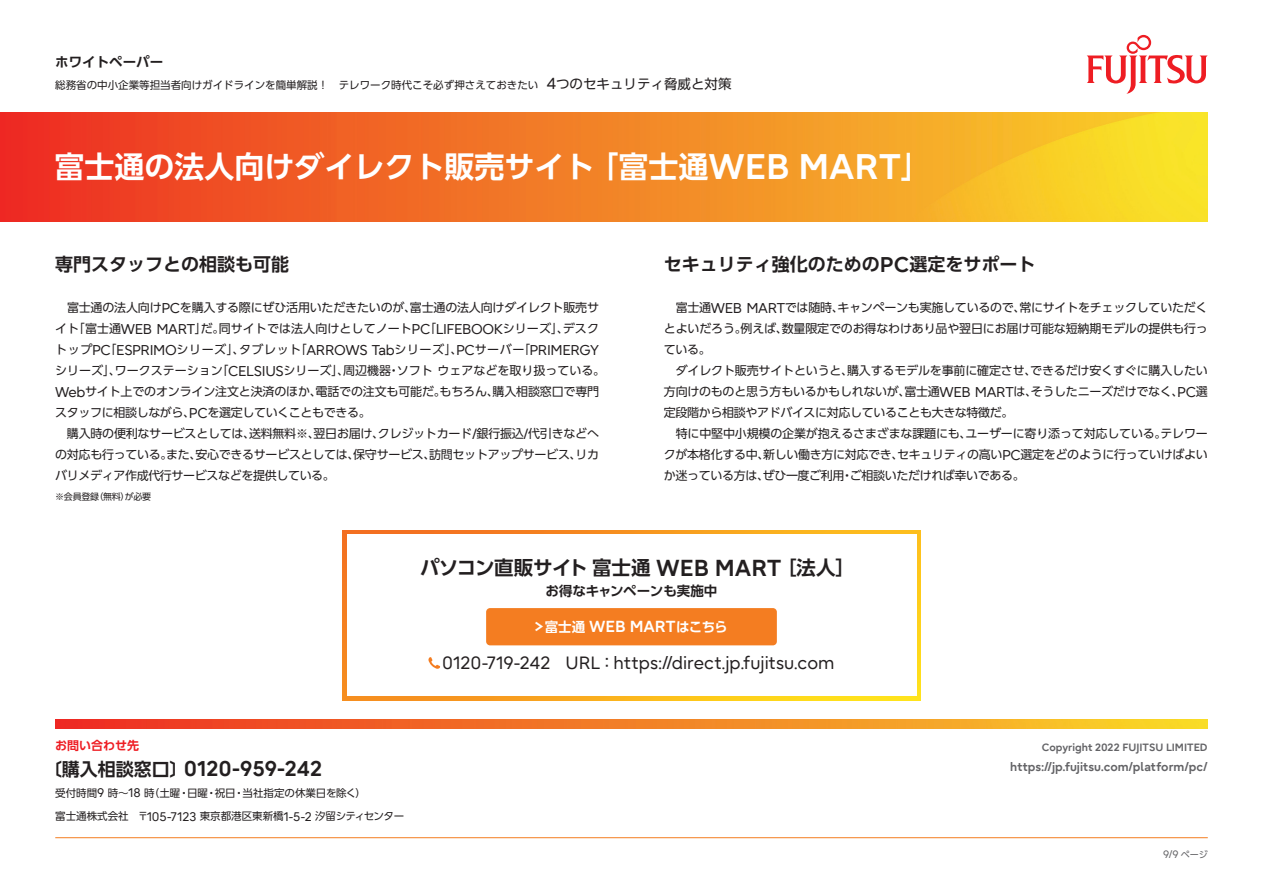
<style>
.page{position:relative;width:1263px;height:893px;background:#fff}
.page>*{position:absolute;margin:0;border:0;box-sizing:border-box;transform-origin:0 0}
.t1{font:700 30px "UD Shin Go Pro De";color:#fff}
.fwp_中見出し{font:700 21.3px "Fujitsu Infinity Pro";letter-spacing:.005em;color:#231f20}
.t2{font:700 19.5px "UD Shin Go Pro De";letter-spacing:-.015em;color:#231f20}
.t3{font:700 18px "UD Shin Go Pro De";color:#231f20}
.t4{font:17.7px "Fujitsu Infinity Pro";letter-spacing:.005em;color:#231f20}
.t5{font:700 15.9px "Fujitsu Infinity Pro";color:#fff}
.本文{font:14.1px "Fujitsu Infinity Pro";letter-spacing:-.025em;color:#231f20}
.t6{font:700 13.5px "UD Shin Go Pro De";color:#231f20}
.本文-2{font:12px/21px "UD Shin Go Pro";letter-spacing:-.015em;color:#231f20;text-align:justify}
.t7{font:700 12px "Fujitsu Infinity Pro";color:#636366}
.fwp_中見出し-2{font:700 12px "UD Shin Go Pro De";color:#ee1d23}
.t8{font:10.65px "Fujitsu Infinity Pro";color:#636366}
.fwp_中見出し-3{font:10.5px "UD Shin Go Pro";color:#231f20}
.t9{font:700 10.5px "Fujitsu Infinity Pro";color:#636366}
.本文-3{font:9px "UD Shin Go Pro";letter-spacing:-.03em;color:#231f20}
.s1{font-family:"Fujitsu Infinity Pro";font-size:15.9px}
.s2{font-size:13.5px}
.s3{font-family:"Fujitsu Infinity Pro";font-size:35.4px}
.s4{font-family:"Fujitsu Infinity Pro";font-size:21.3px}
.s5{font-family:"Fujitsu Infinity Pro";font-size:14.1px}
.s6{font-family:"UD Shin Go Pro";font-size:12px}
.s7{font-family:"Fujitsu Infinity Pro";font-size:22.95px}
.s8{font-family:"UD Shin Go Pro De";font-size:13.5px}
.s9{font-family:"Fujitsu Infinity Pro";font-size:12.45px}
.s10{font-family:"UD Shin Go Pro De";font-size:18px}
.s11{font-family:"UD Shin Go Pro";font-size:15px}
.s12{font-family:"UD Shin Go Pro";font-size:9px}
</style>
<div class="page">
<img style="left:0;top:113px;width:1208px;height:108px">
<hr style="left:55px;top:837px;width:1153px;height:1px;background:#f47d21">
<svg style="left:1087px;top:35px;width:121px;height:59px"></svg>
<svg style="left:342px;top:530px;width:579px;height:170px;background:#f9a724"></svg>
<div style="left:347px;top:534px;width:569px;height:162px;background:#fff"></div>
<svg style="left:428px;top:657px;width:12px;height:12px"></svg>
<div style="left:486px;top:608px;width:291px;height:37px;background:#f47d21;border-radius:4px"></div>
<img style="left:55px;top:720px;width:1153px;height:8px">
<p class="t6" style="left:55px;top:51px;width:110px">ホワイトペーパー</p>
<p class="fwp_中見出し-3" style="left:55px;top:77px;width:678px">総務省の中小企業等担当者向けガイドラインを簡単解説！　テレワーク時代こそ必ず押さえておきたい <span class="s1">4</span><span class="s2">つのセキュリティ脅威と対策</span></p>
<p class="t1" style="left:55px;top:143px;width:878px">富士通の法人向けダイレクト販売サイト「富士通<span class="s3">WEB MART</span>」</p>
<p class="t3" style="left:55px;top:249px;width:236px">専門スタッフとの相談も可能</p>
<p class="t3" style="left:664px;top:249px;width:373px">セキュリティ強化のための<span class="s4">PC</span>選定をサポート</p>
<p class="本文-2" style="left:55px;top:297px;width:545px">　富士通の法人向け<span class="s5">PC</span>を購入する際にぜひ活用いただきたいのが、富士通の法人向けダイレクト販売サイト「富士通<span class="s5">WEB MART</span>」だ。同サイトでは法人向けとしてノート<span class="s5">PC</span>「<span class="s5">LIFEBOOK</span>シリーズ」、デスク</p>
<p class="本文" style="left:55px;top:341px;width:545px"><span class="s6">トップ</span>PC<span class="s6">「</span>ESPRIMO<span class="s6">シリーズ」、タブレット「</span>ARROWS Tab<span class="s6">シリーズ」、</span>PC<span class="s6">サーバー「</span>PRIMERGY</p>
<p class="本文-2" style="left:55px;top:360px;width:551px;text-align:left">シリーズ」、ワークステーション「<span class="s5">CELSIUS</span>シリーズ」、周辺機器・ソフトウェアなどを取り扱っている。<br><span class="s5">Web</span>サイト上でのオンライン注文と決済のほか、電話での注文も可能だ。もちろん、購入相談窓口で専門スタッフに相談しながら、<span class="s5">PC</span>を選定していくこともできる。</p>
<p class="本文-2" style="left:55px;top:423px;width:545px">　購入時の便利なサービスとしては、送料無料※、翌日お届け、クレジットカード<span class="s5">/</span>銀行振込<span class="s5">/</span>代引きなどへの対応も行っている。また、安心できるサービスとしては、保守サービス、訪問セットアップサービス、リカバリメディア作成代行サービスなどを提供している。</p>
<p class="本文-3" style="left:55px;top:490px;width:98px">※会員登録（無料）が必要</p>
<p class="本文-2" style="left:664px;top:297px;width:545px">　富士通<span class="s5">WEB MART</span>では随時、キャンペーンも実施しているので、常にサイトをチェックしていただくとよいだろう。例えば、数量限定でのお得なわけあり品や翌日にお届け可能な短納期モデルの提供も行っている。</p>
<p class="本文-2" style="left:664px;top:360px;width:545px">　ダイレクト販売サイトというと、購入するモデルを事前に確定させ、できるだけ安くすぐに購入したい方向けのものと思う方もいるかもしれないが、富士通<span class="s5">WEB MART</span>は、そうしたニーズだけでなく、<span class="s5">PC</span>選定段階から相談やアドバイスに対応していることも大きな特徴だ。</p>
<p class="本文-2" style="left:664px;top:423px;width:545px">　特に中堅中小規模の企業が抱えるさまざまな課題にも、ユーザーに寄り添って対応している。テレワークが本格化する中、新しい働き方に対応でき、セキュリティの高い<span class="s5">PC</span>選定をどのように行っていけばよいか迷っている方は、ぜひ一度ご利用・ご相談いただければ幸いである。</p>
<p class="t2" style="left:420px;top:552px;width:436px">パソコン直販サイト富士通 <span class="s7">WEB MART</span> ［法人］</p>
<p class="t6" style="left:546px;top:580px;width:173px">お得なキャンペーンも実施中</p>
<p class="t5" style="left:535px;top:616px;width:195px">&gt;<span class="s8">富士通</span> WEB MART<span class="s8">はこちら</span></p>
<p class="fwp_中見出し-2" style="left:55px;top:735px;width:85px">お問い合わせ先</p>
<p class="fwp_中見出し-3" style="left:55px;top:784px;width:312px">受付時間<span class="s9">9</span> 時～<span class="s9">18</span> 時（土曜・日曜・祝日・当社指定の休業日を除く）</p>
<p class="fwp_中見出し-3" style="left:55px;top:808px;width:350px">富士通株式会社　〒<span class="s9">105-7123</span> 東京都港区東新橋<span class="s9">1-5-2</span> 汐留シティセンター</p>
<p class="fwp_中見出し" style="left:44px;top:755px;width:280px"><span class="s10">〔購入相談窓口〕</span>0120-959-242</p>
<p class="t4" style="left:442px;top:651px;width:394px">0120-719-242 URL <span class="s11">：</span>https://direct.jp.fujitsu.com</p>
<p class="t9" style="left:1042px;top:740px;width:168px">Copyright 2022 FUJITSU LIMITED</p>
<p class="t7" style="left:1010px;top:758px;width:199px">https://jp.fujitsu.com/platform/pc/</p>
<p class="t8" style="left:1163px;top:848px;width:46px">9/9 <span class="s12">ページ</span></p>
</div>
